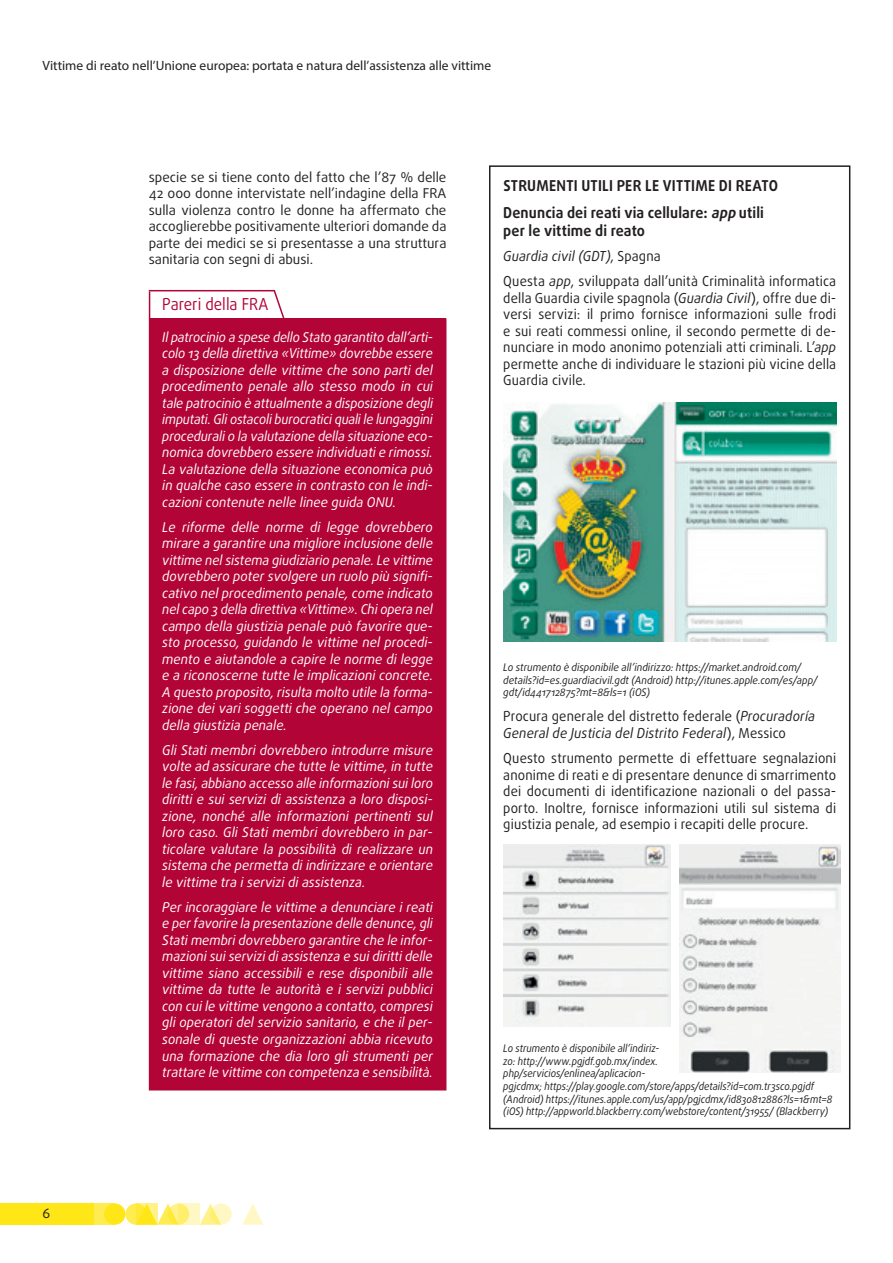
<style>
.page{position:relative;width:893px;height:1263px;background:#fff}
.page>*{position:absolute;margin:0;border:0;box-sizing:border-box;transform-origin:0 0}
.opinios_title{font:16.5px "Daxline Pro";color:#b30437;scale:.92 1}
.t1{font:700 15px/26.5px "Daxline Pro";letter-spacing:.01em;color:#231f20;scale:.95 1}
.t2{font:13.8px/16.5px "Daxline Pro";letter-spacing:.01em;color:#231f20;text-align:justify;scale:.95 1}
.t3{font:italic 13.8px/16.5px "Daxline Pro";letter-spacing:.01em;color:#231f20;scale:.95 1}
.opinions_body{font:italic 13.5px/16.5px "Daxline Pro";color:#fff;text-align:justify}
.opinions_body-2{font:italic 13.5px/16.5px "Daxline Pro";color:#fff;text-align:justify;scale:.95 1}
.text_body{font:13.5px/16.5px "Daxline Pro";color:#231f20;text-align:justify}
.t4{font:13.5px "Myriad Pro";color:#231f20}
.t5{font:italic 10.5px/12.6px "Daxline Pro";color:#231f20;scale:.92 1}
.t6{font:italic 10.5px/12.6px "Daxline Pro";color:#231f20;scale:.95 1}
.s1{font-style:italic}
.s2{font-style:normal}
</style>
<div class="page">
<svg style="left:125px;top:1203px;width:22px;height:22px"></svg>
<div style="left:94px;top:1203px;width:21px;height:22px;background:#ffec50"></div>
<div style="left:0;top:1203px;width:94px;height:22px;background:#ffe616"></div>
<svg style="left:200px;top:1203px;width:18px;height:22px"></svg>
<svg style="left:242px;top:1204px;width:21px;height:21px"></svg>
<div style="left:104px;top:1203px;width:21px;height:22px;background:#ffe616;border-radius:50%"></div>
<svg style="left:157px;top:1203px;width:18px;height:22px"></svg>
<svg style="left:168px;top:1203px;width:21px;height:22px"></svg>
<svg style="left:210px;top:1203px;width:22px;height:22px"></svg>
<svg style="left:136px;top:1203px;width:21px;height:22px"></svg>
<svg style="left:179px;top:1203px;width:21px;height:22px"></svg>
<div style="left:150px;top:318px;width:296px;height:772px;background:#b30437"></div>
<svg style="left:149px;top:291px;width:1px;height:27px"></svg>
<hr style="left:149px;top:290px;width:126px;height:1px;background:#b30437">
<hr style="left:149px;top:318px;width:1px;height:771px;background:#b30437">
<hr style="left:149px;top:1089px;width:126px;height:1px;background:#b30437">
<div style="left:489px;top:165px;width:361px;height:964px;border:2px solid #231f20"></div>
<img style="left:503px;top:402px;width:333px;height:240px">
<img style="left:679px;top:844px;width:161px;height:228px">
<img style="left:504px;top:844px;width:167px;height:183px">
<svg style="left:272px;top:289px;width:13px;height:29px"></svg>
<p class="t4" style="left:43px;top:57px;width:450px">Vittime di reato nell’Unione europea: portata e natura dell’assistenza alle vittime</p>
<p class="text_body" style="left:43px;top:1205px;width:9px">6</p>
<p class="text_body" style="left:149px;top:169px;width:299px">specie se si tiene conto del fatto che l’87 % delle 42 000 donne intervistate nell’indagine della FRA sulla violenza contro le donne ha affermato che accoglierebbe positivamente ulteriori domande da parte dei medici se si presentasse a una struttura sanitaria con segni di abusi.</p>
<p class="opinios_title" style="left:162px;top:293px;width:117px">Pareri della FRA</p>
<p class="opinions_body-2" style="left:162px;top:329px;width:286px">Il patrocinio a spese dello Stato garantito dall’arti‑ colo 13 della direttiva «Vittime» dovrebbe essere a disposizione delle vittime che sono parti del procedimento penale allo stesso modo in cui tale patrocinio è attualmente a disposizione degli imputati. Gli ostacoli burocratici quali le lungaggini procedurali o la valutazione della situazione eco‑ nomica dovrebbero essere individuati e rimossi.<br>La valutazione della situazione economica può in qualche caso essere in contrasto con le indi‑ cazioni contenute nelle linee guida ONU.</p>
<p class="opinions_body" style="left:162px;top:519px;width:272px">Le riforme delle norme di legge dovrebbero mirare a garantire una migliore inclusione delle vittime nel sistema giudiziario penale. Le vittime dovrebbero poter svolgere un ruolo più signifi‑ cativo nel procedimento penale, come indicato nel capo 3 della direttiva «Vittime». Chi opera nel campo della giustizia penale può favorire que‑ sto processo, guidando le vittime nel procedi‑ mento e aiutandole a capire le norme di legge e a riconoscerne tutte le implicazioni concrete.<br>A questo proposito, risulta molto utile la forma‑ zione dei vari soggetti che operano nel campo della giustizia penale.</p>
<p class="opinions_body" style="left:162px;top:742px;width:272px">Gli Stati membri dovrebbero introdurre misure volte ad assicurare che tutte le vittime, in tutte le fasi, abbiano accesso alle informazioni sui loro diritti e sui servizi di assistenza a loro disposi‑ zione, nonché alle informazioni pertinenti sul loro caso. Gli Stati membri dovrebbero in par‑ ticolare valutare la possibilità di realizzare un sistema che permetta di indirizzare e orientare le vittime tra i servizi di assistenza.</p>
<p class="opinions_body" style="left:162px;top:899px;width:272px">Per incoraggiare le vittime a denunciare i reati e per favorire la presentazione delle denunce, gli Stati membri dovrebbero garantire che le infor‑ mazioni sui servizi di assistenza e sui diritti delle vittime siano accessibili e rese disponibili alle vittime da tutte le autorità e i servizi pubblici con cui le vittime vengono a contatto, compresi gli operatori del servizio sanitario, e che il per‑ sonale di queste organizzazioni abbia ricevuto una formazione che dia loro gli strumenti per trattare le vittime con competenza e sensibilità.</p>
<p class="t1" style="left:503px;top:173px;width:291px">STRUMENTI UTILI PER LE VITTIME DI REATO<br>Denuncia dei reati via cellulare: <span class="s1">app</span> utili</p>
<p class="t1" style="left:503px;top:217px;width:151px">per le vittime di reato</p>
<p class="t2" style="left:503px;top:244px;width:352px;line-height:25px"><span class="s1">Guardia civil (GDT)</span>, Spagna<br>Questa <span class="s1">app</span>, sviluppata dall’unità Criminalità informatica</p>
<p class="t2" style="left:503px;top:289px;width:352px">della Guardia civile spagnola (<span class="s1">Guardia Civil</span>), offre due di‑ versi servizi: il primo fornisce informazioni sulle frodi e sui reati commessi online, il secondo permette di de‑ nunciare in modo anonimo potenziali atti criminali. L’<span class="s1">app </span>permette anche di individuare le stazioni più vicine della Guardia civile.</p>
<p class="t6" style="left:503px;top:661px;width:332px">Lo strumento è disponibile all’indirizzo: https://market.android.com/ details?id=es.guardiacivil.gdt (Android) http://itunes.apple.com/es/app/ gdt/id441712875?mt=8&amp;ls=1 (iOS)</p>
<p class="t3" style="left:503px;top:708px;width:330px"><span class="s2">Procura generale del distretto federale (</span>Procuradoría<br>General de Justicia del Distrito Federal<span class="s2">), Messico</span></p>
<p class="t2" style="left:503px;top:750px;width:352px">Questo strumento permette di effettuare segnalazioni anonime di reati e di presentare denunce di smarrimento dei documenti di identificazione nazionali o del passa‑ porto. Inoltre, fornisce informazioni utili sul sistema di giustizia penale, ad esempio i recapiti delle procure.</p>
<p class="t5" style="left:503px;top:1042px;width:359px">Lo strumento è disponibile all’indiriz‑<br>zo: http://www.pgjdf.gob.mx/index.<br>php/servicios/enlinea/aplicacion‑<br>pgjcdmx; https://play.google.com/store/apps/details?id=com.tr3sco.pgjdf (Android) https://itunes.apple.com/us/app/pgjcdmx/id830812886?ls=1&amp;mt=8 (iOS) http://appworld.blackberry.com/webstore/content/31955/ (Blackberry)</p>
</div>
